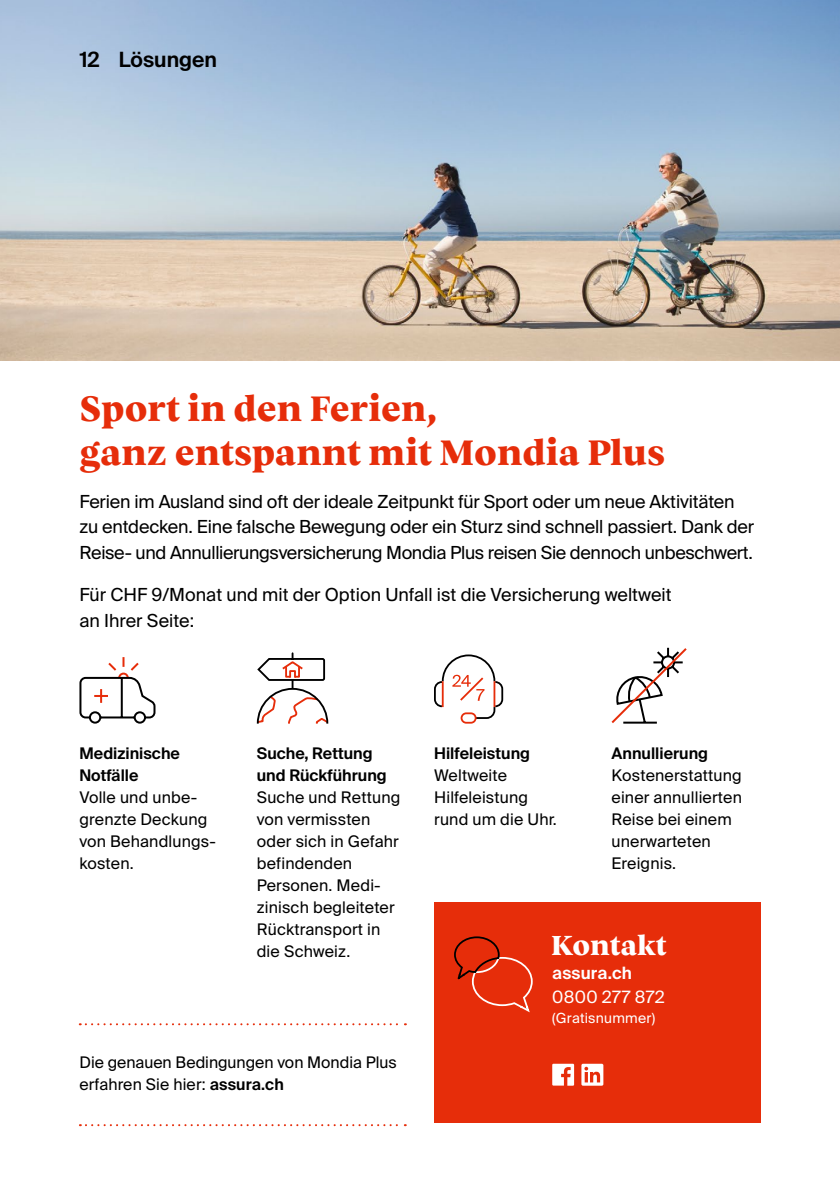
<style>
.page{position:relative;width:840px;height:1191px;background:#fff}
.page>*{position:absolute;margin:0;border:0;box-sizing:border-box;transform-origin:0 0}
.t1{font:800 36px/44px "Vesterbro";color:#e62d0a}
.t2{font:800 28px "Vesterbro";color:#fff}
.t3{font:600 21px "Suisse Intl";color:#000}
.t4{font:18px/25.6px "Suisse Intl";letter-spacing:-.01em;color:#000}
.t5{font:17px "Suisse Intl";letter-spacing:.025em;color:#fff}
.t6{font:600 17px "Suisse Intl";letter-spacing:.01em;color:#fff}
.t7{font:16px/22px "Suisse Intl";letter-spacing:.01em;color:#000}
.t8{font:600 16px/22px "Suisse Intl";color:#000}
.t9{font:14px "Suisse Intl";letter-spacing:.015em;color:#fff}
.s1{font-weight:600}
</style>
<div class="page">
<img style="left:0;top:0;width:839px;height:360px">
<svg style="left:611px;top:647px;width:76px;height:77px"></svg>
<div style="left:460px;top:712px;width:16px;height:11px;border:2px solid #e62d0a;border-radius:5px"></div>
<svg style="left:434px;top:654px;width:70px;height:66px"></svg>
<svg style="left:79px;top:657px;width:77px;height:67px"></svg>
<svg style="left:256px;top:652px;width:73px;height:72px"></svg>
<svg style="left:80px;top:1023px;width:325px;height:2px"></svg>
<svg style="left:80px;top:1124px;width:325px;height:2px"></svg>
<div style="left:434px;top:902px;width:326px;height:220px;background:#e62d0a"></div>
<svg style="left:552px;top:1063px;width:21px;height:22px"></svg>
<svg style="left:581px;top:1063px;width:22px;height:22px"></svg>
<svg style="left:454px;top:936px;width:79px;height:77px"></svg>
<h3 class="t3" style="left:80px;top:47px;width:21px">12</h3>
<h3 class="t3" style="left:119px;top:47px;width:100px">Lösungen</h3>
<h1 class="t1" style="left:79px;top:385px;width:586px">Sport in den Ferien,<br>ganz entspannt mit Mondia Plus</h1>
<p class="t4" style="left:79px;top:488px;width:676px">Ferien im Ausland sind oft der ideale Zeitpunkt für Sport oder um neue Aktivitäten zu entdecken. Eine falsche Bewegung oder ein Sturz sind schnell passiert. Dank der<br>Reise- und Annullierungsversicherung Mondia Plus reisen Sie dennoch unbeschwert.</p>
<p class="t4" style="left:79px;top:582px;width:593px">Für CHF 9/Monat und mit der Option Unfall ist die Versicherung weltweit an Ihrer Seite:</p>
<p class="t8" style="left:79px;top:743px;width:102px">Medizinische<br>Notfälle</p>
<p class="t7" style="left:79px;top:787px;width:138px">Volle und unbe&shy;grenzte Deckung von Behandlungs&shy;kosten.</p>
<p class="t8" style="left:257px;top:743px;width:131px">Suche, Rettung und Rückführung</p>
<p class="t7" style="left:257px;top:787px;width:145px">Suche und Rettung von vermissten oder sich in Gefahr befindenden<br>Personen. Medi&shy;zinisch begleiteter<br>Rücktransport in die Schweiz.</p>
<p class="t7" style="left:79px;top:1051px;width:319px">Die genauen Bedingungen von Mondia Plus erfahren Sie hier: <span class="s1">assura.ch</span></p>
<p class="t8" style="left:434px;top:743px;width:97px">Hilfeleistung</p>
<p class="t7" style="left:434px;top:765px;width:124px">Weltweite<br>Hilfeleistung rund um die Uhr.</p>
<p class="t8" style="left:611px;top:743px;width:98px">Annullierung</p>
<p class="t7" style="left:611px;top:765px;width:132px">Kostenerstattung einer annullierten<br>Reise bei einem unerwarteten<br>Ereignis.</p>
<h2 class="t2" style="left:551px;top:925px;width:117px">Kontakt</h2>
<p class="t6" style="left:552px;top:963px;width:81px">assura.ch</p>
<p class="t5" style="left:552px;top:987px;width:114px">0800 277 872</p>
<p class="t9" style="left:552px;top:1010px;width:104px">(Gratisnummer)</p>
</div>
